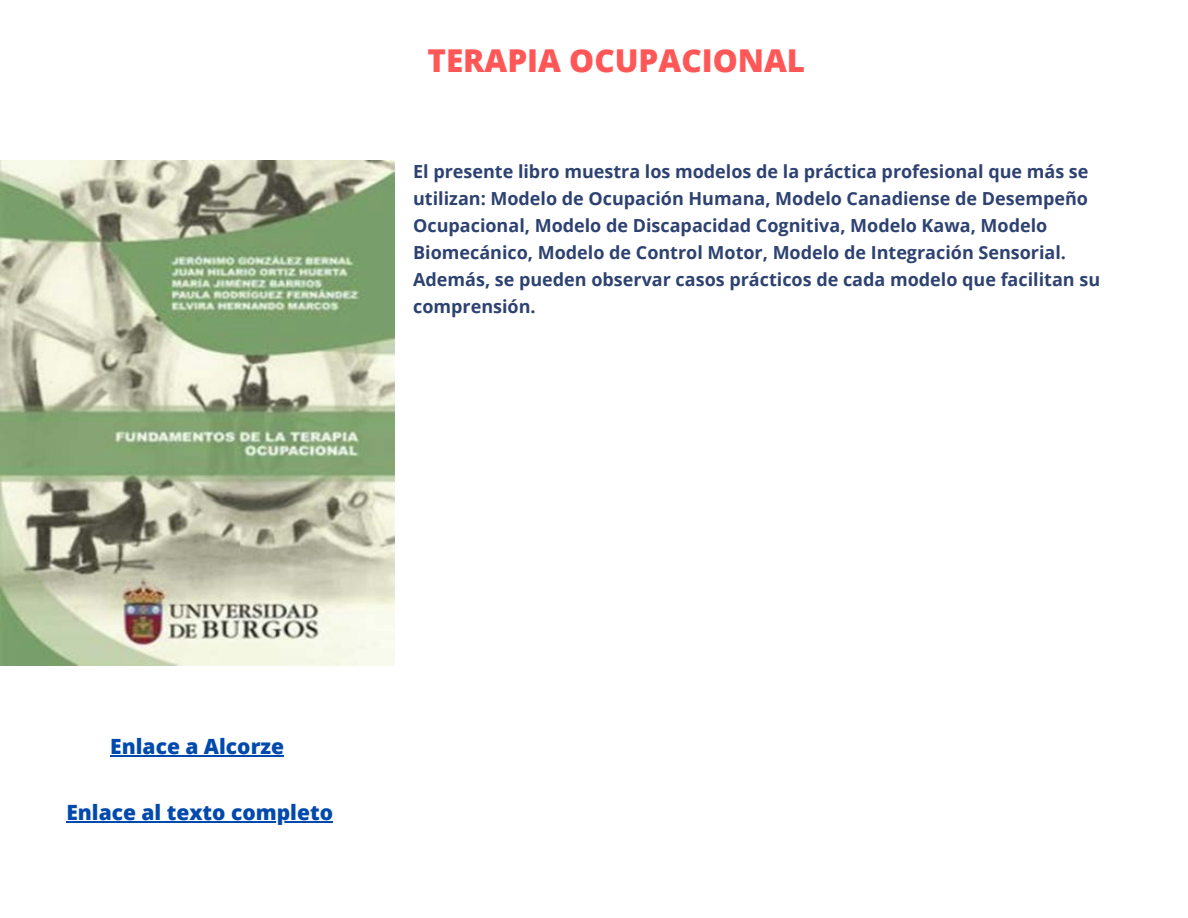
<style>
.page{position:relative;width:1188px;height:918px;background:#fff}
.page>*{position:absolute;margin:0;border:0;box-sizing:border-box;transform-origin:0 0}
.t1{font:800 31.5px "Open Sans";color:#ff5757}
.t2{font:800 21px "Open Sans";color:#004aad}
.t3{font:700 18px/27px "Open Sans";color:#2d4271}
</style>
<div class="page">
<img style="left:0;top:160px;width:395px;height:505px">
<hr style="left:110px;top:755px;width:174px;height:1px;background:#004aad">
<hr style="left:66px;top:822px;width:89px;height:1px;background:#004aad">
<hr style="left:155px;top:822px;width:178px;height:1px;background:#004aad">
<p class="t1" style="left:427px;top:39px;width:379px">TERAPIA OCUPACIONAL</p>
<h1 class="t3" style="left:413px;top:157px;width:677px">El presente libro muestra los modelos de la práctica profesional que más se utilizan: Modelo de Ocupación Humana, Modelo Canadiense de Desempeño Ocupacional, Modelo de Discapacidad Cognitiva, Modelo Kawa, Modelo Biomecánico, Modelo de Control Motor, Modelo de Integración Sensorial.</h1>
<p class="t3" style="left:413px;top:265px;width:689px">Además, se pueden observar casos prácticos de cada modelo que facilitan su comprensión.</p>
<p class="t2" style="left:110px;top:731px;width:175px">Enlace a Alcorze</p>
<h2 class="t2" style="left:66px;top:798px;width:268px">Enlace al texto completo</h2>
</div>
